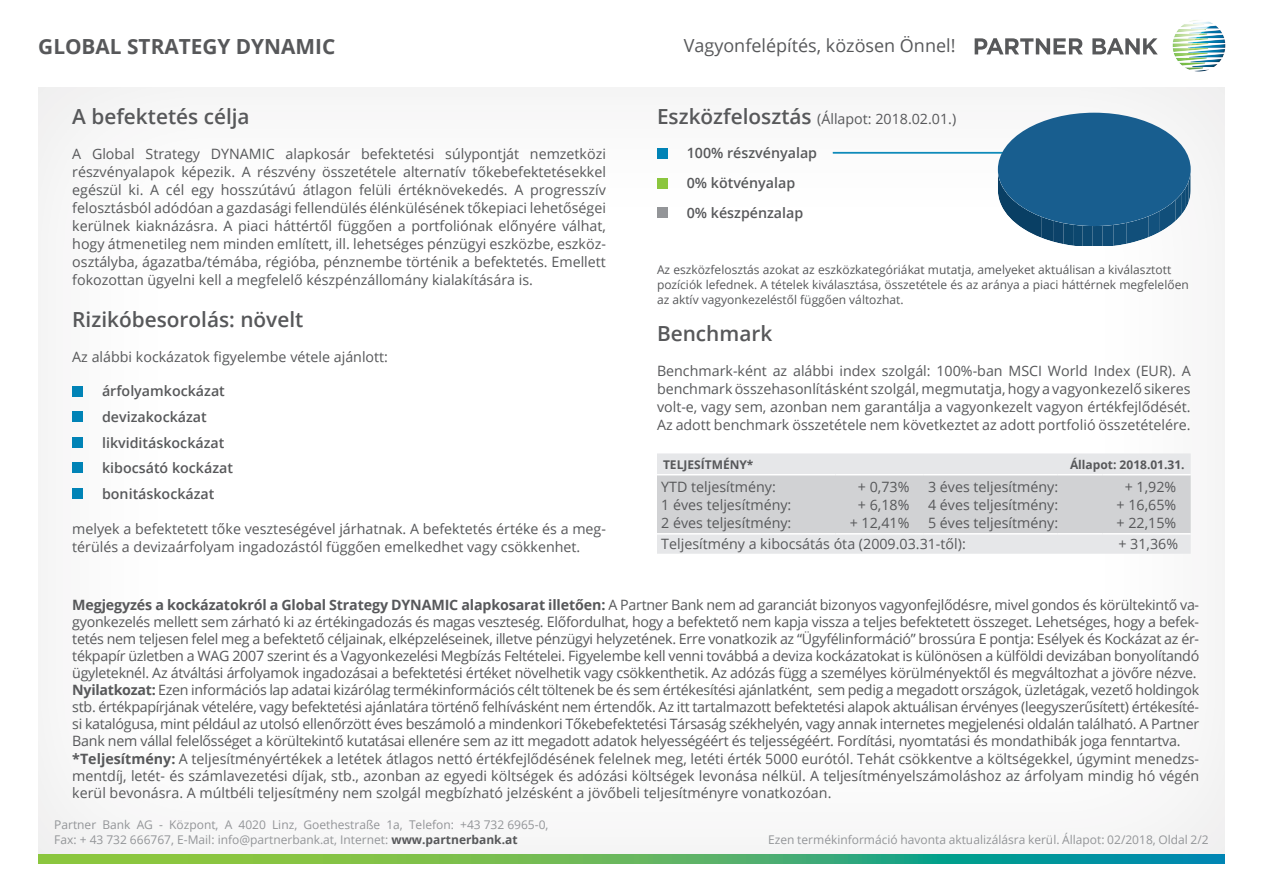
<style>
.page{position:relative;width:1263px;height:893px;background:#fff}
.page>*{position:absolute;margin:0;border:0;box-sizing:border-box;transform-origin:0 0}
.Subheadline{font:600 20.85px "Open Sans";color:#57585a}
.Fließtext{font:600 20.85px "Open Sans";color:#57585a}
.t1{font:700 20.85px "Open Sans";color:#57585a}
.t2{font:18px "Open Sans";color:#57585a}
.Fließtext-2{font:14.25px/18px "Open Sans";color:#57585a;text-align:justify}
.Aufzählung{font:600 14.25px "Open Sans";color:#57585a}
.Subheadline-2{font:14.25px "Open Sans";color:#57585a}
.Fließtext_klein{font:12px/15px "Open Sans";color:#939598}
.Fließtext_klein-2{font:12px/15px "Open Sans";color:#57585a}
.Tabellentext{font:700 12px "Open Sans";color:#57585a}
.s1{font-weight:600;font-size:20.85px}
.s2{font-weight:700}
.s3{font-weight:700;color:#57585a}
</style>
<div class="page">
<img style="left:1172px;top:20px;width:54px;height:52px">
<svg style="left:975px;top:38px;width:183px;height:16px"></svg>
<svg style="left:38px;top:855px;width:1187px;height:8px;background:#51b068"></svg>
<hr style="left:833px;top:152px;width:178px;height:1px;background:#0083b6">
<div style="left:657px;top:148px;width:11px;height:10px;background:#0083b6"></div>
<div style="left:657px;top:178px;width:11px;height:10px;background:#8bc63e"></div>
<div style="left:657px;top:208px;width:11px;height:10px;background:#939598"></div>
<div style="left:657px;top:453px;width:534px;height:101px;background:#e6e7e9"></div>
<div style="left:657px;top:475px;width:534px;height:58px;background:#d1d2d4"></div>
<hr style="left:657px;top:474px;width:178px;height:1px;background:#fff">
<hr style="left:835px;top:474px;width:89px;height:1px;background:#fff">
<hr style="left:924px;top:474px;width:133px;height:1px;background:#fff">
<hr style="left:1057px;top:474px;width:45px;height:1px;background:#fff">
<hr style="left:1102px;top:474px;width:89px;height:1px;background:#fff">
<hr style="left:657px;top:533px;width:178px;height:2px;background:#fff">
<hr style="left:835px;top:533px;width:89px;height:2px;background:#fff">
<hr style="left:924px;top:533px;width:133px;height:2px;background:#fff">
<hr style="left:1057px;top:533px;width:45px;height:2px;background:#fff">
<hr style="left:1102px;top:533px;width:89px;height:2px;background:#fff">
<hr style="left:833px;top:153px;width:178px;height:1px;background:#0083b6">
<div style="left:72px;top:386px;width:11px;height:10px;background:#0083b6"></div>
<div style="left:72px;top:411px;width:11px;height:11px;background:#0083b6"></div>
<div style="left:72px;top:437px;width:11px;height:11px;background:#0083b6"></div>
<div style="left:72px;top:463px;width:11px;height:10px;background:#0083b6"></div>
<div style="left:72px;top:488px;width:11px;height:11px;background:#0083b6"></div>
<svg style="left:998px;top:175px;width:193px;height:71px"></svg>
<div style="left:998px;top:113px;width:193px;height:113px;background:#185e8f;border-radius:50%"></div>
<p class="t1" style="left:38px;top:32px;width:299px">GLOBAL STRATEGY DYNAMIC</p>
<p class="Subheadline" style="left:72px;top:102px;width:179px">A befektetés célja</p>
<p class="Fließtext-2" style="left:72px;top:145px;width:535px">A Global Strategy DYNAMIC alapkosár befektetési súlypontját nemzetközi részvényalapok képezik. A részvény összetétele alternatív tőkebefektetésekkel egészül ki. A cél egy hosszútávú átlagon felüli értéknövekedés. A progresszív felosztásból adódóan a gazdasági fellendülés élénkülésének tőkepiaci lehetőségei kerülnek kiaknázásra. A piaci háttértől függően a portfoliónak előnyére válhat, hogy átmenetileg nem minden említett, ill. lehetséges pénzügyi eszközbe, eszköz&shy;osztályba, ágazatba/témába, régióba, pénznembe történik a befektetés. Emellett fokozottan ügyelni kell a megfelelő készpénzállomány kialakítására is.</p>
<p class="Fließtext" style="left:72px;top:305px;width:233px">Rizikóbesorolás: növelt</p>
<p class="Fließtext-2" style="left:72px;top:348px;width:317px">Az alábbi kockázatok figyelembe vétele ajánlott:</p>
<p class="Aufzählung" style="left:102px;top:381px;width:124px">árfolyamkockázat</p>
<p class="Aufzählung" style="left:102px;top:407px;width:106px">devizakockázat</p>
<p class="Aufzählung" style="left:102px;top:433px;width:124px">likviditáskockázat</p>
<p class="Aufzählung" style="left:102px;top:458px;width:132px">kibocsátó kockázat</p>
<p class="Aufzählung" style="left:102px;top:484px;width:114px">bonitáskockázat</p>
<p class="Fließtext-2" style="left:72px;top:519px;width:535px">melyek a befektetett tőke veszteségével járhatnak. A befektetés értéke és a meg&shy;térülés a devizaárfolyam ingadozástól függően emelkedhet vagy csökkenhet.</p>
<p class="t2" style="left:684px;top:34px;width:273px">Vagyonfelépítés, közösen Önnel!</p>
<p class="Subheadline-2" style="left:657px;top:109px;width:301px"><span class="s1">Eszközfelosztás</span> (Állapot: 2018.02.01.)</p>
<p class="Aufzählung" style="left:687px;top:144px;width:132px">100% részvényalap</p>
<p class="Aufzählung" style="left:687px;top:173px;width:110px">0% kötvényalap</p>
<p class="Aufzählung" style="left:687px;top:203px;width:118px">0% készpénzalap</p>
<p class="Fließtext_klein-2" style="left:657px;top:262px;width:533px">Az eszközfelosztás azokat az eszközkategóriákat mutatja, amelyeket aktuálisan a kiválasztott pozíciók lefednek. A tételek kiválasztása, összetétele és az aránya a piaci háttérnek megfelelően az aktív vagyonkezeléstől függően változhat.</p>
<p class="Subheadline" style="left:657px;top:320px;width:117px">Benchmark</p>
<p class="Fließtext-2" style="left:657px;top:362px;width:535px">Benchmark-ként az alábbi index szolgál: 100%-ban MSCI World Index (EUR). A benchmark összehasonlításként szolgál, megmutatja, hogy a vagyonkezelő sikeres volt-e, vagy sem, azonban nem garantálja a vagyonkezelt vagyon értékfejlődését.<br>Az adott benchmark összetétele nem következtet az adott portfolió összetételére.</p>
<p class="Tabellentext" style="left:663px;top:456px;width:92px">TELJESÍTMÉNY*</p>
<p class="Tabellentext" style="left:1070px;top:456px;width:116px">Állapot: 2018.01.31.</p>
<p class="Fließtext-2" style="left:661px;top:477px;width:116px">YTD teljesítmény:</p>
<p class="Fließtext-2" style="left:661px;top:495px;width:132px">1 éves teljesítmény:</p>
<p class="Fließtext-2" style="left:661px;top:513px;width:132px">2 éves teljesítmény:</p>
<p class="Fließtext-2" style="left:928px;top:477px;width:132px">3 éves teljesítmény:</p>
<p class="Fließtext-2" style="left:928px;top:495px;width:132px">4 éves teljesítmény:</p>
<p class="Fließtext-2" style="left:928px;top:513px;width:132px">5 éves teljesítmény:</p>
<p class="Fließtext-2" style="left:858px;top:477px;width:53px">+ 0,73%</p>
<p class="Fließtext-2" style="left:858px;top:495px;width:53px">+ 6,18%</p>
<p class="Fließtext-2" style="left:850px;top:513px;width:61px">+ 12,41%</p>
<p class="Fließtext-2" style="left:1125px;top:477px;width:53px">+ 1,92%</p>
<p class="Fließtext-2" style="left:1116px;top:495px;width:61px">+ 16,65%</p>
<p class="Fließtext-2" style="left:1117px;top:513px;width:61px">+ 22,15%</p>
<p class="Fließtext-2" style="left:661px;top:535px;width:306px">Teljesítmény a kibocsátás óta (2009.03.31-től):</p>
<p class="Fließtext-2" style="left:1118px;top:535px;width:61px">+ 31,36%</p>
<p class="Fließtext-2" style="left:72px;top:595px;width:1128px;line-height:17.1px"><span class="s2">Megjegyzés a kockázatokról a Global Strategy DYNAMIC alapkosarat illetően:</span> A Partner Bank nem ad garanciát bizonyos vagyonfejlődésre, mivel gondos és körültekintő va&shy;gyonkezelés mellett sem zárható ki az értékingadozás és magas veszteség. Előfordulhat, hogy a befektető nem kapja vissza a teljes befektetett összeget. Lehetséges, hogy a befek&shy;tetés nem teljesen felel meg a befektető céljainak, elképzeléseinek, illetve pénzügyi helyzetének. Erre vonatkozik az “Ügyfélinformáció” brossúra E pontja: Esélyek és Kockázat az ér&shy;tékpapír üzletben a WAG 2007 szerint és a Vagyonkezelési Megbízás Feltételei. Figyelembe kell venni továbbá a deviza kockázatokat is különösen a külföldi devizában bonyolítandó ügyleteknél. Az átváltási árfolyamok ingadozásai a befektetési értéket növelhetik vagy csökkenthetik. Az adózás függ a személyes körülményektől és megváltozhat a jövőre nézve.</p>
<p class="Fließtext-2" style="left:72px;top:681px;width:1128px;line-height:17.1px"><span class="s2">Nyilatkozat:</span> Ezen információs lap adatai kizárólag termékinformációs célt töltenek be és sem értékesítési ajánlatként, sem pedig a megadott országok, üzletágak, vezető holdingok stb. értékpapírjának vételére, vagy befektetési ajánlatára történő felhívásként nem értendők. Az itt tartalmazott befektetési alapok aktuálisan érvényes (leegyszerűsített) értékesíté&shy;si katalógusa, mint például az utolsó ellenőrzött éves beszámoló a mindenkori Tőkebefektetési Társaság székhelyén, vagy annak internetes megjelenési oldalán található. A Partner Bank nem vállal felelősséget a körültekintő kutatásai ellenére sem az itt megadott adatok helyességéért és teljességéért. Fordítási, nyomtatási és mondathibák joga fenntartva.</p>
<p class="Fließtext-2" style="left:72px;top:749px;width:1128px;line-height:17.1px"><span class="s2">*Teljesítmény:</span> A teljesítményértékek a letétek átlagos nettó értékfejlődésének felelnek meg, letéti érték 5000 eurótól. Tehát csökkentve a költségekkel, úgymint menedzs&shy;mentdíj, letét- és számlavezetési díjak, stb., azonban az egyedi költségek és adózási költségek levonása nélkül. A teljesítményelszámoláshoz az árfolyam mindig hó végén kerül bevonásra. A múltbéli teljesítmény nem szolgál megbízható jelzésként a jövőbeli teljesítményre vonatkozóan.</p>
<p class="Fließtext_klein" style="left:768px;top:832px;width:442px">Ezen termékinformáció havonta aktualizálásra kerül. Állapot: 02/2018, Oldal 2/2</p>
<p class="Fließtext_klein" style="left:54px;top:817px;width:496px">Partner Bank AG - Központ, A 4020 Linz, Goethestraße 1a, Telefon: +43 732 6965-0,<br>Fax: + 43 732 666767, E-Mail: info@partnerbank.at, Internet: <span class="s3">www.partnerbank.at</span></p>
</div>
